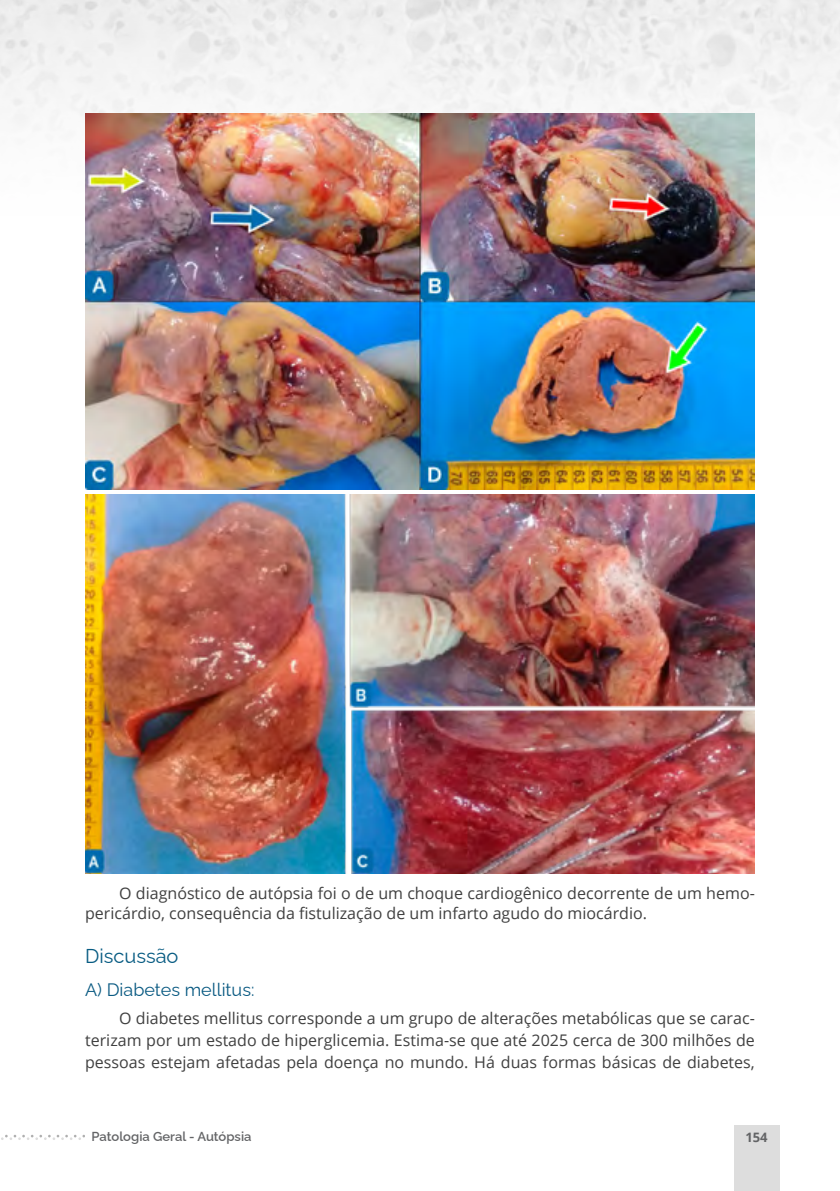
<style>
.page{position:relative;width:840px;height:1191px;background:#fff}
.page>*{position:absolute;margin:0;border:0;box-sizing:border-box;transform-origin:0 0}
.t1{font:20px "Raleway";color:#075b82}
.t2{font:18px "Raleway";color:#0a5a82}
.t3{font:16px/22px "Open Sans";color:#404040}
.t4{font:600 13px "Raleway";color:#636466}
.t5{font:700 13px "Open Sans";color:#636466}
</style>
<div class="page">
<svg style="left:1px;top:1134px;width:84px;height:6px"></svg>
<div style="left:733px;top:1125px;width:46px;height:66px;background:#ddd"></div>
<div style="left:0;top:0;width:839px;height:268px;background:#f3f3f3"></div>
<img style="left:85px;top:113px;width:669px;height:377px">
<img style="left:85px;top:495px;width:669px;height:378px">
<p class="t3" style="left:85px;top:883px;width:670px;line-height:20px;text-indent:34px">O diagnóstico de autópsia foi o de um choque cardiogênico decorrente de um hemo&shy;pericárdio, consequência da fistulização de um infarto agudo do miocárdio.</p>
<p class="t1" style="left:85px;top:940px;width:95px">Discussão</p>
<p class="t2" style="left:85px;top:975px;width:171px">A) Diabetes mellitus:</p>
<p class="t3" style="left:85px;top:1007px;width:670px;text-align:justify;text-indent:34px">O diabetes mellitus corresponde a um grupo de alterações metabólicas que se carac&shy;terizam por um estado de hiperglicemia. Estima-se que até 2025 cerca de 300 milhões de pessoas estejam afetadas pela doença no mundo. Há duas formas básicas de diabetes,</p>
<p class="t4" style="left:91px;top:1126px;width:161px">Patologia Geral - Autópsia</p>
<p class="t5" style="left:745px;top:1128px;width:24px">154</p>
</div>
